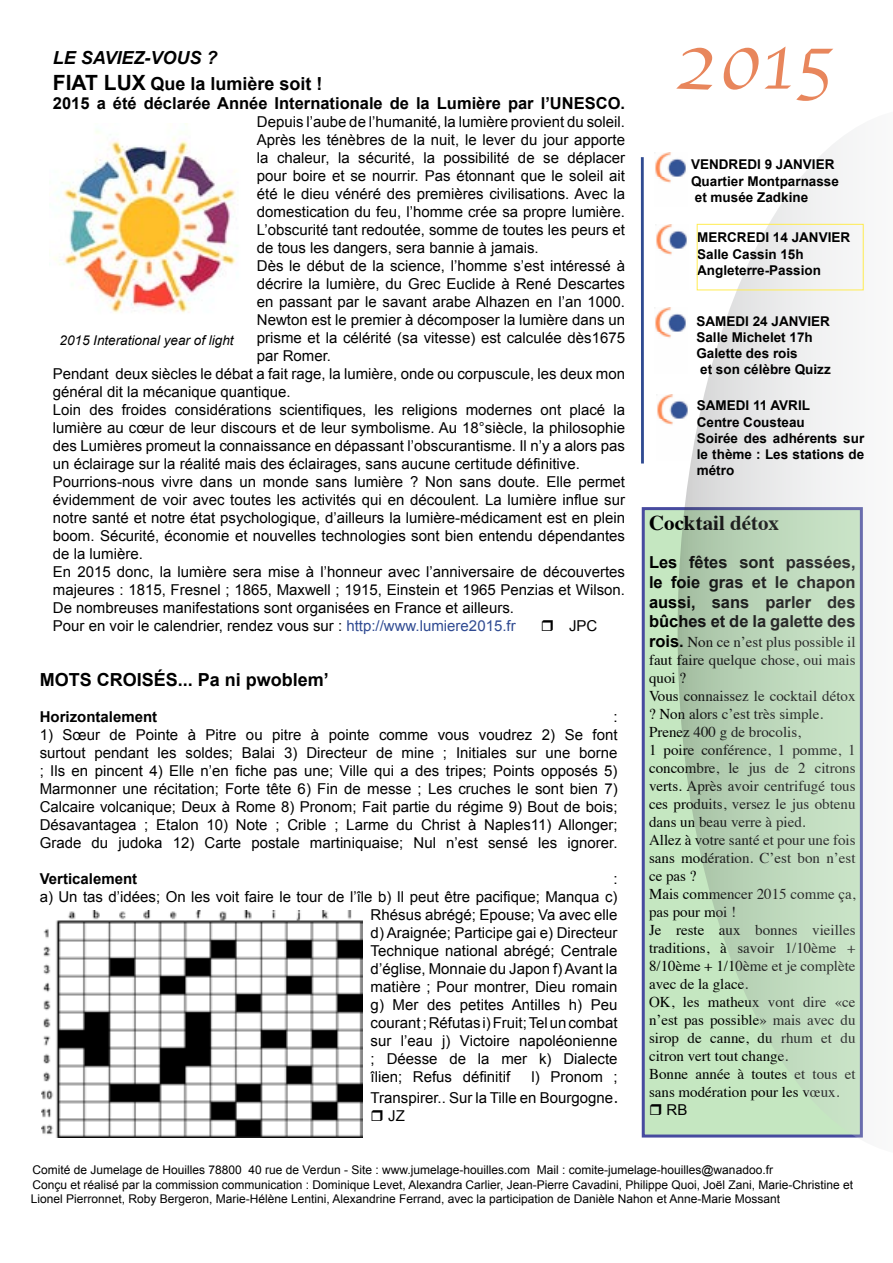
<style>
.page{position:relative;width:893px;height:1263px;background:#fff}
.page>*{position:absolute;margin:0;border:0;box-sizing:border-box;transform-origin:0 0}
.t1{font:81px "Apple Chancery";color:#e8865c}
.t2{font:700 21px "Times";color:#000}
.t3{font:700 18px/25.2px "Arial";color:#000}
.t4{font:700 16.5px/19.8px "Arial";color:#000;text-align:justify}
.t5{font:15px/18px "Arial";color:#000;text-align:justify}
.t6{font:15px/18px "Times";color:#000}
.t7{font:700 15px "Arial";color:#000}
.t8{font:700 13.5px/16.2px "Arial";color:#000}
.t9{font:italic 13.5px "Arial";color:#000}
.t10{font:12px/14.4px "Arial";color:#000}
.s1{font-style:italic}
.s2{font-size:21px}
.s3{color:#304b92}
.s4{font-family:"Times";font-size:18px}
.s5{font-family:"Arial";font-weight:700;font-size:16.5px}
</style>
<div class="page">
<div style="left:643px;top:509px;width:218px;height:627px;background:#c5e7c1"></div>
<svg style="left:678px;top:134px;width:186px;height:1004px"></svg>
<div style="left:697px;top:224px;width:166px;height:66px;border:1px solid #ffec50"></div>
<hr style="left:641px;top:157px;width:3px;height:306px;background:#304b92">
<img style="left:656px;top:225px;width:33px;height:65px">
<img style="left:655px;top:153px;width:32px;height:53px">
<img style="left:655px;top:308px;width:33px;height:65px">
<img style="left:657px;top:395px;width:33px;height:65px">
<img style="left:41px;top:910px;width:321px;height:227px">
<img style="left:53px;top:124px;width:185px;height:189px">
<p class="t3" style="left:53px;top:46px;width:271px"><span class="s1">LE SAVIEZ-VOUS ?<br></span><span class="s2">FIAT LUX</span> Que la lumière soit !</p>
<p class="t4" style="left:53px;top:94px;width:574px">2015 a été déclarée Année Internationale de la Lumière par l’UNESCO.</p>
<p class="t5" style="left:257px;top:113px;width:370px">Depuis l’aube de l’humanité, la lumière provient du soleil.</p>
<p class="t5" style="left:257px;top:131px;width:370px">Après les ténèbres de la nuit, le lever du jour apporte</p>
<p class="t5" style="left:257px;top:149px;width:370px">la chaleur, la sécurité, la possibilité de se déplacer</p>
<p class="t5" style="left:257px;top:167px;width:370px">pour boire et se nourrir. Pas étonnant que le soleil ait</p>
<p class="t5" style="left:257px;top:185px;width:370px">été le dieu vénéré des premières civilisations. Avec la</p>
<p class="t5" style="left:257px;top:203px;width:370px">domestication du feu, l’homme crée sa propre lumière.</p>
<p class="t5" style="left:257px;top:221px;width:370px">L’obscurité tant redoutée, somme de toutes les peurs et</p>
<p class="t5" style="left:257px;top:239px;width:283px">de tous les dangers, sera bannie à jamais.</p>
<p class="t5" style="left:257px;top:257px;width:370px">Dès le début de la science, l’homme s’est intéressé à</p>
<p class="t5" style="left:257px;top:275px;width:370px">décrire la lumière, du Grec Euclide à René Descartes</p>
<p class="t5" style="left:257px;top:293px;width:370px">en passant par le savant arabe Alhazen en l’an 1000.</p>
<p class="t5" style="left:257px;top:311px;width:370px">Newton est le premier à décomposer la lumière dans un</p>
<p class="t5" style="left:257px;top:329px;width:370px">prisme et la célérité (sa vitesse) est calculée dès1675</p>
<p class="t5" style="left:257px;top:347px;width:76px">par Romer.</p>
<p class="t5" style="left:53px;top:365px;width:574px">Pendant deux siècles le débat a fait rage, la lumière, onde ou corpuscule, les deux mon</p>
<p class="t5" style="left:53px;top:383px;width:239px">général dit la mécanique quantique.</p>
<p class="t5" style="left:53px;top:401px;width:574px">Loin des froides considérations scientifiques, les religions modernes ont placé la</p>
<p class="t5" style="left:53px;top:419px;width:574px">lumière au cœur de leur discours et de leur symbolisme. Au 18°siècle, la philosophie</p>
<p class="t5" style="left:53px;top:437px;width:574px">des Lumières promeut la connaissance en dépassant l’obscurantisme. Il n’y a alors pas</p>
<p class="t5" style="left:53px;top:455px;width:528px">un éclairage sur la réalité mais des éclairages, sans aucune certitude définitive.</p>
<p class="t5" style="left:53px;top:473px;width:574px">Pourrions-nous vivre dans un monde sans lumière ? Non sans doute. Elle permet</p>
<p class="t5" style="left:53px;top:491px;width:574px">évidemment de voir avec toutes les activités qui en découlent. La lumière influe sur</p>
<p class="t5" style="left:53px;top:509px;width:574px">notre santé et notre état psychologique, d’ailleurs la lumière-médicament est en plein</p>
<p class="t5" style="left:53px;top:527px;width:574px">boom. Sécurité, économie et nouvelles technologies sont bien entendu dépendantes</p>
<p class="t5" style="left:53px;top:545px;width:92px">de la lumière.</p>
<p class="t5" style="left:53px;top:563px;width:574px">En 2015 donc, la lumière sera mise à l’honneur avec l’anniversaire de découvertes</p>
<p class="t5" style="left:53px;top:581px;width:574px">majeures : 1815, Fresnel ; 1865, Maxwell ; 1915, Einstein et 1965 Penzias et Wilson.</p>
<p class="t5" style="left:53px;top:599px;width:463px">De nombreuses manifestations sont organisées en France et ailleurs.</p>
<p class="t5" style="left:53px;top:617px;width:464px">Pour en voir le calendrier, rendez vous sur : <span class="s3">http://www.lumiere2015.fr</span></p>
<p class="t5" style="left:569px;top:617px;width:30px">JPC</p>
<p class="t9" style="left:60px;top:331px;width:176px">2015 Interational year of light</p>
<p class="t3" style="left:40px;top:667px;width:291px">MOTS CROISÉS... Pa ni pwoblem’</p>
<p class="t7" style="left:40px;top:706px;width:119px">Horizontalement</p>
<p class="t5" style="left:613px;top:707px;width:6px">:</p>
<p class="t5" style="left:40px;top:725px;width:579px">1) Sœur de Pointe à Pitre ou pitre à pointe comme vous voudrez 2) Se font surtout pendant les soldes; Balai 3) Directeur de mine ; Initiales sur une borne ; Ils en pincent 4) Elle n’en fiche pas une; Ville qui a des tripes; Points opposés 5)<br>Marmonner une récitation; Forte tête 6) Fin de messe ; Les cruches le sont bien 7)<br>Calcaire volcanique; Deux à Rome 8) Pronom; Fait partie du régime 9) Bout de bois; Désavantagea ; Etalon 10) Note ; Crible ; Larme du Christ à Naples11) Allonger; Grade du judoka 12) Carte postale martiniquaise; Nul n’est sensé les ignorer.</p>
<p class="t7" style="left:40px;top:868px;width:99px">Verticalement</p>
<p class="t5" style="left:613px;top:869px;width:6px">:</p>
<p class="t5" style="left:40px;top:887px;width:579px">a) Un tas d’idées; On les voit faire le tour de l’île b) Il peut être pacifique; Manqua c)</p>
<p class="t5" style="left:371px;top:905px;width:248px">Rhésus abrégé; Epouse; Va avec elle</p>
<p class="t5" style="left:371px;top:923px;width:248px">d) Araignée; Participe gai e) Directeur</p>
<p class="t5" style="left:371px;top:941px;width:248px">Technique national abrégé; Centrale</p>
<p class="t5" style="left:371px;top:959px;width:248px">d’église, Monnaie du Japon f) Avant la</p>
<p class="t5" style="left:371px;top:977px;width:248px">matière ; Pour montrer, Dieu romain</p>
<p class="t5" style="left:371px;top:995px;width:248px">g) Mer des petites Antilles h) Peu</p>
<p class="t5" style="left:371px;top:1013px;width:248px">courant ; Réfutas i) Fruit; Tel un combat</p>
<p class="t5" style="left:371px;top:1031px;width:248px">sur l’eau j) Victoire napoléonienne</p>
<p class="t5" style="left:371px;top:1049px;width:248px">; Déesse de la mer k) Dialecte</p>
<p class="t5" style="left:371px;top:1067px;width:141px">îlien; Refus définitif</p>
<p class="t5" style="left:371px;top:1066px;width:248px;line-height:21.6px;text-align:right">l) Pronom ;<br>Transpirer.. Sur la Tille en Bourgogne<span class="s4">.</span></p>
<p class="t5" style="left:388px;top:1107px;width:18px">JZ</p>
<h1 class="t1" style="left:673px;top:-2px;width:163px">2015</h1>
<p class="t8" style="left:691px;top:157px;width:149px">VENDREDI 9 JANVIER<br>Quartier Montparnasse et musée Zadkine</p>
<p class="t8" style="left:697px;top:230px;width:155px">MERCREDI 14 JANVIER<br>Salle Cassin 15h<br>Angleterre-Passion</p>
<p class="t8" style="left:696px;top:313px;width:136px">SAMEDI 24 JANVIER<br>Salle Michelet 17h<br>Galette des rois<br>et son célèbre Quizz</p>
<p class="t8" style="left:697px;top:398px;width:169px">SAMEDI 11 AVRIL<br>Centre Cousteau<br>Soirée des adhérents sur le thème : Les stations de métro</p>
<h2 class="t2" style="left:649px;top:503px;width:132px">Cocktail détox</h2>
<p class="t4" style="left:649px;top:553px;width:208px">Les fêtes sont passées, le foie gras et le chapon aussi, sans parler des bûches et de la galette des</p>
<p class="t6" style="left:649px;top:632px;width:208px"><span class="s5">rois.</span> Non ce n’est plus possible il faut faire quelque chose, oui mais quoi ?<br>Vous connaissez le cocktail détox ? Non alors c’est très simple.<br>Prenez 400 g de brocolis,<br>1 poire conférence, 1 pomme, 1 concombre, le jus de 2 citrons verts. Après avoir centrifugé tous ces produits, versez le jus obtenu dans un beau verre à pied.<br>Allez à votre santé et pour une fois sans modération. C’est bon n’est ce pas ?<br>Mais commencer 2015 comme ça, pas pour moi !<br>Je reste aux bonnes vieilles traditions, à savoir 1/10ème +<br>8/10ème + 1/10ème et je complète avec de la glace.<br>OK, les matheux vont dire «ce n’est pas possible» mais avec du sirop de canne, du rhum et du citron vert tout change.<br>Bonne année à toutes et tous et sans modération pour les vœux.</p>
<p class="t5" style="left:666px;top:1101px;width:22px">RB</p>
<p class="t10" style="left:31px;top:1163px;width:823px">Comité de Jumelage de Houilles 78800 40 rue de Verdun - Site : www.jumelage-houilles.com Mail : comite-jumelage-houilles@wanadoo.fr<br>Conçu et réalisé par la commission communication : Dominique Levet, Alexandra Carlier, Jean-Pierre Cavadini, Philippe Quoi, Joël Zani, Marie-Christine et<br>Lionel Pierronnet, Roby Bergeron, Marie-Hélène Lentini, Alexandrine Ferrand, avec la participation de Danièle Nahon et Anne-Marie Mossant</p>
</div>
